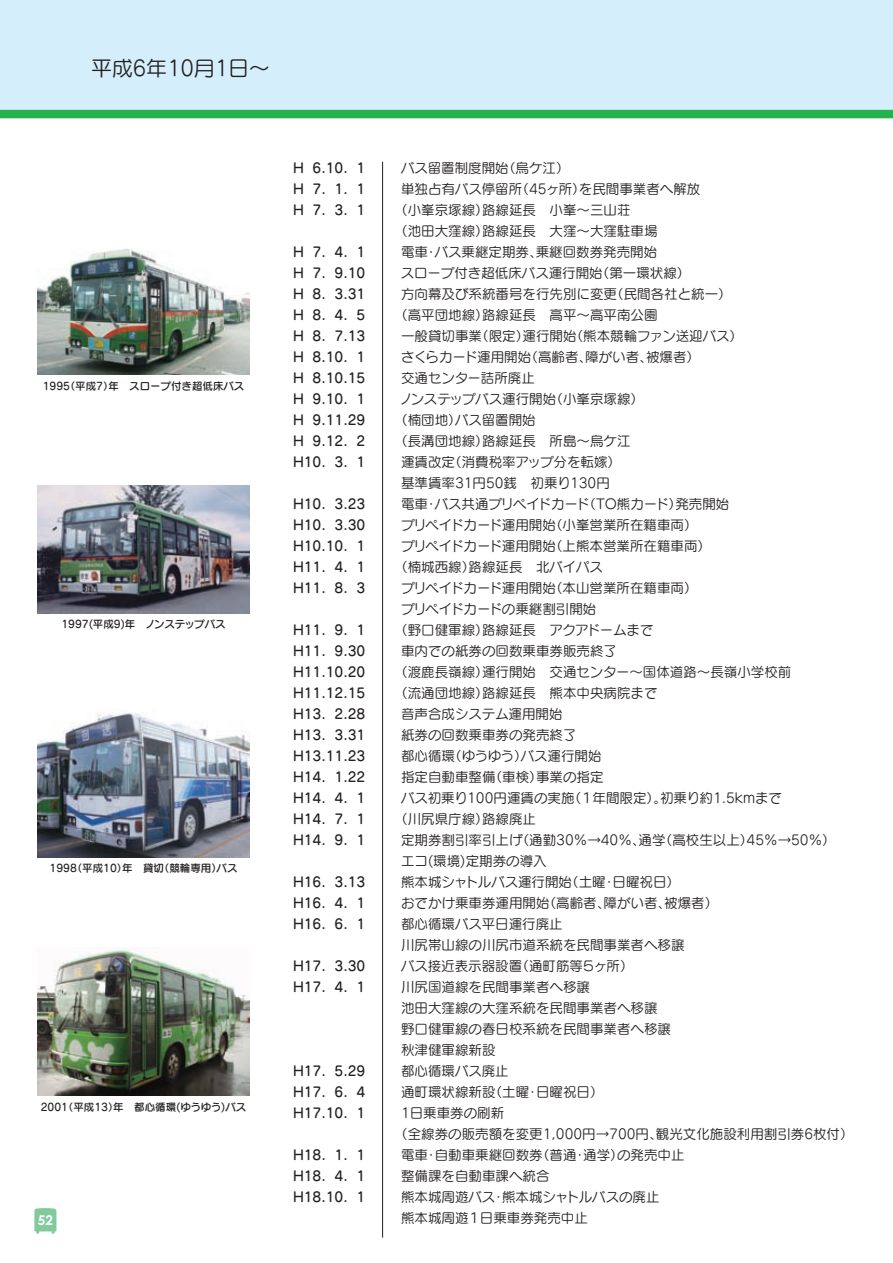
<style>
.page{position:relative;width:893px;height:1263px;background:#fff}
.page>*{position:absolute;margin:0;border:0;box-sizing:border-box;transform-origin:0 0}
.t1{font:21px "Seurat Pro M";letter-spacing:-.01em;color:#231f20}
.t2{font:13.5px "Seurat Pro M";color:#231f20}
.t3{font:13.5px/21px "Seurat Pro DB";color:#231f20;text-align:justify}
.t4{font:700 13.5px "Century Gothic";color:#fff}
.t5{font:10.5px "Seurat Pro DB";color:#231f20}
</style>
<div class="page">
<hr style="left:382px;top:162px;width:1px;height:1075px;background:#231f20">
<div style="left:0;top:0;width:893px;height:111px;background:#d4effb"></div>
<div style="left:0;top:110px;width:893px;height:8px;background:#23b24b"></div>
<img style="left:37px;top:248px;width:213px;height:127px">
<img style="left:37px;top:486px;width:213px;height:127px">
<img style="left:37px;top:713px;width:213px;height:144px">
<img style="left:37px;top:947px;width:213px;height:149px">
<svg style="left:34px;top:1208px;width:22px;height:25px"></svg>
<h1 class="t1" style="left:91px;top:55px;width:180px">平成6年10月1日～</h1>
<p class="t5" style="left:43px;top:379px;width:203px">1995（平成7）年　スロープ付き超低床バス</p>
<p class="t5" style="left:61px;top:617px;width:166px">1997(平成9)年　ノンステップバス</p>
<p class="t5" style="left:50px;top:861px;width:189px">1998（平成10）年　貸切（競輪専用）バス</p>
<p class="t5" style="left:41px;top:1100px;width:207px">2001（平成13）年　都心循環(ゆうゆう)バス</p>
<p class="t4" style="left:38px;top:1211px;width:17px">52</p>
<p class="t3" style="left:293px;top:157px;width:74px">H 6.10. 1<br>H 7. 1. 1<br>H 7. 3. 1</p>
<p class="t3" style="left:293px;top:241px;width:74px">H 7. 4. 1<br>H 7. 9.10<br>H 8. 3.31<br>H 8. 4. 5<br>H 8. 7.13<br>H 8.10. 1<br>H 8.10.15<br>H 9.10. 1<br>H 9.11.29<br>H 9.12. 2<br>H10. 3. 1</p>
<p class="t3" style="left:293px;top:493px;width:74px">H10. 3.23<br>H10. 3.30<br>H10.10. 1<br>H11. 4. 1<br>H11. 8. 3</p>
<p class="t3" style="left:293px;top:619px;width:74px">H11. 9. 1<br>H11. 9.30<br>H11.10.20<br>H11.12.15<br>H13. 2.28<br>H13. 3.31<br>H13.11.23<br>H14. 1.22<br>H14. 4. 1<br>H14. 7. 1<br>H14. 9. 1</p>
<p class="t3" style="left:293px;top:871px;width:74px">H16. 3.13<br>H16. 4. 1<br>H16. 6. 1</p>
<p class="t3" style="left:293px;top:955px;width:74px">H17. 3.30<br>H17. 4. 1</p>
<p class="t3" style="left:293px;top:1060px;width:74px">H17. 5.29<br>H17. 6. 4<br>H17.10. 1</p>
<p class="t3" style="left:293px;top:1144px;width:74px">H18. 1. 1<br>H18. 4. 1<br>H18.10. 1</p>
<p class="t2" style="left:401px;top:159px;width:170px">バス留置制度開始（烏ケ江）</p>
<p class="t2" style="left:401px;top:180px;width:301px">単独占有バス停留所（45ヶ所）を民間事業者へ解放</p>
<p class="t2" style="left:394px;top:201px;width:238px">（小峯京塚線）路線延長　小峯～三山荘</p>
<p class="t2" style="left:394px;top:222px;width:265px">（池田大窪線）路線延長　大窪～大窪駐車場</p>
<p class="t2" style="left:401px;top:243px;width:258px">電車・バス乗継定期券、乗継回数券発売開始</p>
<p class="t2" style="left:401px;top:264px;width:291px">スロープ付き超低床バス運行開始（第一環状線）</p>
<p class="t2" style="left:401px;top:285px;width:332px">方向幕及び系統番号を行先別に変更（民間各社と統一）</p>
<p class="t2" style="left:394px;top:306px;width:265px">（高平団地線）路線延長　高平～高平南公園</p>
<p class="t2" style="left:401px;top:327px;width:343px">一般貸切事業（限定）運行開始（熊本競輪ファン送迎バス）</p>
<p class="t2" style="left:401px;top:348px;width:301px">さくらカード運用開始（高齢者、障がい者、被爆者）</p>
<p class="t2" style="left:401px;top:369px;width:135px">交通センター詰所廃止</p>
<p class="t2" style="left:399px;top:390px;width:246px">ノンステップバス運行開始（小峯京塚線）</p>
<p class="t2" style="left:394px;top:411px;width:143px">（楠団地）バス留置開始</p>
<p class="t2" style="left:394px;top:432px;width:238px">（長溝団地線）路線延長　所島～烏ケ江</p>
<p class="t2" style="left:401px;top:453px;width:222px">運賃改定（消費税率アップ分を転嫁）</p>
<p class="t2" style="left:401px;top:474px;width:210px">基準賃率31円50銭　初乗り130円</p>
<p class="t2" style="left:401px;top:495px;width:330px">電車・バス共通プリペイドカード（ＴＯ熊カード）発売開始</p>
<p class="t2" style="left:401px;top:516px;width:298px">プリペイドカード運用開始（小峯営業所在籍車両）</p>
<p class="t2" style="left:401px;top:537px;width:312px">プリペイドカード運用開始（上熊本営業所在籍車両）</p>
<p class="t2" style="left:394px;top:558px;width:210px">（楠城西線）路線延長　北バイパス</p>
<p class="t2" style="left:401px;top:579px;width:298px">プリペイドカード運用開始（本山営業所在籍車両）</p>
<p class="t2" style="left:401px;top:600px;width:197px">プリペイドカードの乗継割引開始</p>
<p class="t2" style="left:394px;top:621px;width:261px">（野口健軍線）路線延長　アクアドームまで</p>
<p class="t2" style="left:401px;top:642px;width:217px">車内での紙券の回数乗車券販売終了</p>
<p class="t2" style="left:394px;top:663px;width:399px">（渡鹿長嶺線）運行開始　交通センター～国体道路～長嶺小学校前</p>
<p class="t2" style="left:394px;top:684px;width:265px">（流通団地線）路線延長　熊本中央病院まで</p>
<p class="t2" style="left:401px;top:705px;width:163px">音声合成システム運用開始</p>
<p class="t2" style="left:401px;top:726px;width:177px">紙券の回数乗車券の発売終了</p>
<p class="t2" style="left:401px;top:747px;width:202px">都心循環（ゆうゆう）バス運行開始</p>
<p class="t2" style="left:401px;top:768px;width:204px">指定自動車整備（車検）事業の指定</p>
<p class="t2" style="left:401px;top:789px;width:383px">バス初乗り100円運賃の実施（１年間限定）。初乗り約1.5kmまで</p>
<p class="t2" style="left:394px;top:810px;width:143px">（川尻県庁線）路線廃止</p>
<p class="t2" style="left:401px;top:831px;width:436px">定期券割引率引上げ（通勤30％→40％、通学（高校生以上）45％→50％）</p>
<p class="t2" style="left:401px;top:852px;width:147px">エコ(環境)定期券の導入</p>
<p class="t2" style="left:401px;top:873px;width:281px">熊本城シャトルバス運行開始（土曜・日曜祝日）</p>
<p class="t2" style="left:401px;top:894px;width:319px">おでかけ乗車券運用開始（高齢者、障がい者、被爆者）</p>
<p class="t2" style="left:401px;top:915px;width:163px">都心循環バス平日運行廃止</p>
<p class="t2" style="left:401px;top:936px;width:285px">川尻帯山線の川尻市道系統を民間事業者へ移譲</p>
<p class="t2" style="left:401px;top:957px;width:234px">バス接近表示器設置（通町筋等５ヶ所）</p>
<p class="t2" style="left:401px;top:978px;width:190px">川尻国道線を民間事業者へ移譲</p>
<p class="t2" style="left:401px;top:999px;width:258px">池田大窪線の大窪系統を民間事業者へ移譲</p>
<p class="t2" style="left:401px;top:1020px;width:271px">野口健軍線の春日校系統を民間事業者へ移譲</p>
<p class="t2" style="left:401px;top:1041px;width:96px">秋津健軍線新設</p>
<p class="t2" style="left:401px;top:1062px;width:109px">都心循環バス廃止</p>
<p class="t2" style="left:401px;top:1083px;width:204px">通町環状線新設（土曜・日曜祝日）</p>
<p class="t2" style="left:401px;top:1104px;width:105px">1日乗車券の刷新</p>
<p class="t2" style="left:394px;top:1125px;width:461px">（全線券の販売額を変更1,000円→700円、観光文化施設利用割引券6枚付）</p>
<p class="t2" style="left:401px;top:1146px;width:285px">電車・自動車乗継回数券（普通・通学）の発売中止</p>
<p class="t2" style="left:401px;top:1167px;width:150px">整備課を自動車課へ統合</p>
<p class="t2" style="left:401px;top:1188px;width:260px">熊本城周遊バス・熊本城シャトルバスの廃止</p>
<p class="t2" style="left:401px;top:1209px;width:188px">熊本城周遊１日乗車券発売中止</p>
</div>
